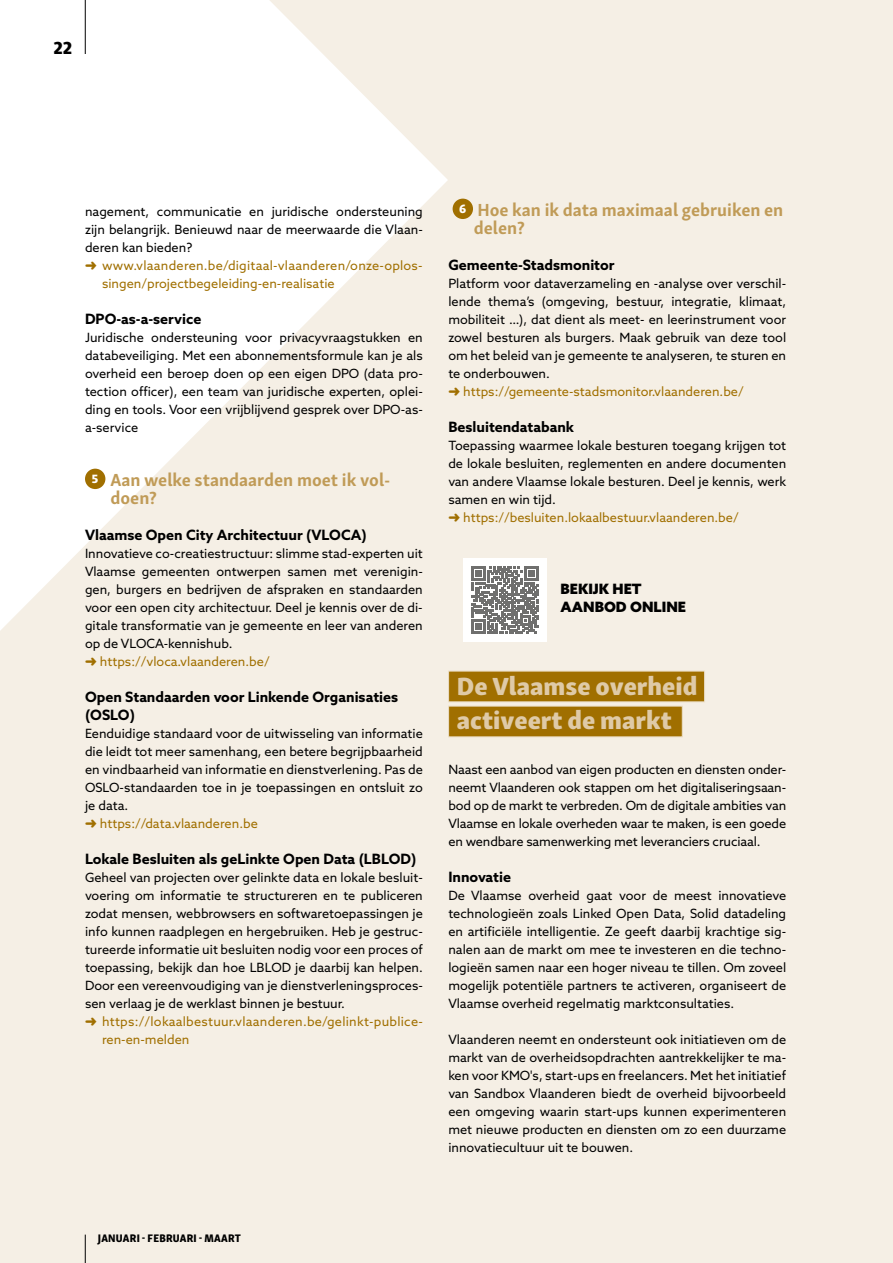
<style>
.page{position:relative;width:893px;height:1263px;background:#f5efe5}
.page>*{position:absolute;margin:0;border:0;box-sizing:border-box;transform-origin:0 0}
.t1{font:25.5px/34.5px "Skolar Sans Latn Eb";color:#dfcaa7}
.t2{font:700 18px/18px "Skolar Sans Latn";color:#c09b57}
.t3{font:18px "Skolar Sans Latn Eb";color:#000}
.t4{font:700 14.25px/18px "Azo Sans";color:#000}
.t5{font:900 14.25px/18px "Azo Sans";color:#000}
.t6{font:12.75px/18px "Azo Sans";color:#000;text-align:justify}
.t7{font:12.75px "Azo Sans";letter-spacing:.02em;color:#a06f00}
.t8{font:12.75px "Azo Sans";color:#a06f00}
.t9{font:11.25px "Skolar Sans Latn Cn Eb";letter-spacing:.02em;color:#000}
.s1{color:#a06f00}
</style>
<div class="page">
<svg style="left:0;top:0;width:448px;height:631px;fill:#fff"></svg>
<hr style="left:85px;top:0;width:1px;height:54px;background:#000">
<svg style="left:85px;top:1234px;width:1px;height:29px"></svg>
<svg style="left:448px;top:671px;width:257px;height:66px;background:#ab801f"></svg>
<div style="left:85px;top:469px;width:20px;height:20px;background:#a06f00;border-radius:50%"></div>
<div style="left:453px;top:199px;width:20px;height:20px;background:#a06f00;border-radius:50%"></div>
<div style="left:463px;top:558px;width:83px;height:84px;background:#fff"></div>
<svg style="left:471px;top:567px;width:67px;height:67px"></svg>
<h2 class="t3" style="left:53px;top:32px;width:20px">22</h2>
<p class="t6" style="left:85px;top:202px;width:339px">nagement, communicatie en juridische ondersteuning</p>
<p class="t6" style="left:85px;top:220px;width:339px">zijn belangrijk. Benieuwd naar de meerwaarde die Vlaan-</p>
<p class="t6" style="left:85px;top:238px;width:109px">deren kan bieden?</p>
<p class="t7" style="left:85px;top:257px;width:339px">➜ www.vlaanderen.be/digitaal-vlaanderen/onze-oplos-</p>
<p class="t8" style="left:102px;top:275px;width:234px">singen/projectbegeleiding-en-realisatie</p>
<p class="t4" style="left:85px;top:310px;width:118px">DPO-as-a-service</p>
<p class="t6" style="left:85px;top:328px;width:339px">Juridische ondersteuning voor privacyvraagstukken en databeveiliging. Met een abonnementsformule kan je als overheid een beroep doen op een eigen DPO (data pro&shy;tection officer), een team van juridische experten, oplei&shy;ding en tools. Voor een vrijblijvend gesprek over DPO-as&shy;a-service</p>
<h2 class="t2" style="left:111px;top:469px;width:281px;text-indent:-19px"><sup>5</sup> Aan welke standaarden moet ik vol&shy;doen?</h2>
<p class="t4" style="left:85px;top:526px;width:283px">Vlaamse Open City Architectuur (VLOCA)</p>
<p class="t6" style="left:85px;top:544px;width:339px;text-align:left">Innovatieve co-creatiestructuur: slimme stad-experten uit Vlaamse gemeenten ontwerpen samen met verenigin&shy;gen, burgers en bedrijven de afspraken en standaarden voor een open city architectuur. Deel je kennis over de di&shy;gitale transformatie van je gemeente en leer van anderen op de VLOCA-kennishub.<br><span class="s1">➜ https://vloca.vlaanderen.be/</span></p>
<p class="t4" style="left:85px;top:688px;width:315px">Open Standaarden voor Linkende Organisaties (OSLO)</p>
<p class="t6" style="left:85px;top:724px;width:339px;text-align:left">Eenduidige standaard voor de uitwisseling van informatie die leidt tot meer samenhang, een betere begrijpbaarheid en vindbaarheid van informatie en dienstverlening. Pas de OSLO-standaarden toe in je toepassingen en ontsluit zo je data.<br><span class="s1">➜ https://data.vlaanderen.be</span></p>
<p class="t4" style="left:85px;top:850px;width:333px">Lokale Besluiten als geLinkte Open Data (LBLOD)</p>
<p class="t6" style="left:85px;top:868px;width:339px">Geheel van projecten over gelinkte data en lokale besluit-</p>
<p class="t6" style="left:85px;top:886px;width:339px">voering om informatie te structureren en te publiceren</p>
<p class="t6" style="left:85px;top:904px;width:339px">zodat mensen, webbrowsers en softwaretoepassingen je</p>
<p class="t6" style="left:85px;top:922px;width:339px">info kunnen raadplegen en hergebruiken. Heb je gestruc-</p>
<p class="t6" style="left:85px;top:940px;width:339px">tureerde informatie uit besluiten nodig voor een proces of</p>
<p class="t6" style="left:85px;top:958px;width:339px">toepassing, bekijk dan hoe LBLOD je daarbij kan helpen.</p>
<p class="t6" style="left:85px;top:976px;width:339px">Door een vereenvoudiging van je dienstverleningsproces-</p>
<p class="t6" style="left:85px;top:994px;width:261px">sen verlaag je de werklast binnen je bestuur.</p>
<p class="t7" style="left:85px;top:1013px;width:339px">➜ https://lokaalbestuur.vlaanderen.be/gelinkt-publice-</p>
<p class="t8" style="left:102px;top:1031px;width:89px">ren-en-melden</p>
<h2 class="t2" style="left:474px;top:199px;width:311px;text-indent:-15px"><sup>6</sup> Hoe kan ik data maximaal gebruiken en delen?</h2>
<p class="t4" style="left:448px;top:256px;width:168px">Gemeente-Stadsmonitor</p>
<p class="t6" style="left:448px;top:274px;width:339px;text-align:left">Platform voor dataverzameling en -analyse over verschil&shy;lende thema’s (omgeving, bestuur, integratie, klimaat, mobiliteit …), dat dient als meet- en leerinstrument voor zowel besturen als burgers. Maak gebruik van deze tool om het beleid van je gemeente te analyseren, te sturen en te onderbouwen.<br><span class="s1">➜ https://gemeente-stadsmonitor.vlaanderen.be/</span></p>
<p class="t4" style="left:448px;top:418px;width:127px">Besluitendatabank</p>
<p class="t6" style="left:448px;top:436px;width:339px;text-align:left">Toepassing waarmee lokale besturen toegang krijgen tot de lokale besluiten, reglementen en andere documenten van andere Vlaamse lokale besturen. Deel je kennis, werk samen en win tijd.<br><span class="s1">➜ https://besluiten.lokaalbestuur.vlaanderen.be/</span></p>
<p class="t5" style="left:561px;top:579px;width:127px">BEKIJK HET<br>AANBOD ONLINE</p>
<h1 class="t1" style="left:457px;top:666px;width:242px">De Vlaamse overheid activeert de markt</h1>
<p class="t6" style="left:448px;top:760px;width:339px">Naast een aanbod van eigen producten en diensten onder&shy;neemt Vlaanderen ook stappen om het digitaliseringsaan&shy;bod op de markt te verbreden. Om de digitale ambities van Vlaamse en lokale overheden waar te maken, is een goede en wendbare samenwerking met leveranciers cruciaal.</p>
<p class="t4" style="left:448px;top:868px;width:64px">Innovatie</p>
<p class="t6" style="left:448px;top:886px;width:339px">De Vlaamse overheid gaat voor de meest innovatieve technologieën zoals Linked Open Data, Solid datadeling en artificiële intelligentie. Ze geeft daarbij krachtige sig&shy;nalen aan de markt om mee te investeren en die techno&shy;logieën samen naar een hoger niveau te tillen. Om zoveel mogelijk potentiële partners te activeren, organiseert de Vlaamse overheid regelmatig marktconsultaties.</p>
<p class="t6" style="left:448px;top:1030px;width:339px">Vlaanderen neemt en ondersteunt ook initiatieven om de markt van de overheidsopdrachten aantrekkelijker te ma&shy;ken voor KMO's, start-ups en freelancers. Met het initiatief van Sandbox Vlaanderen biedt de overheid bijvoorbeeld een omgeving waarin start-ups kunnen experimenteren met nieuwe producten en diensten om zo een duurzame innovatiecultuur uit te bouwen.</p>
<p class="t9" style="left:98px;top:1229px;width:144px">JANUARI - FEBRUARI - MAART</p>
</div>
